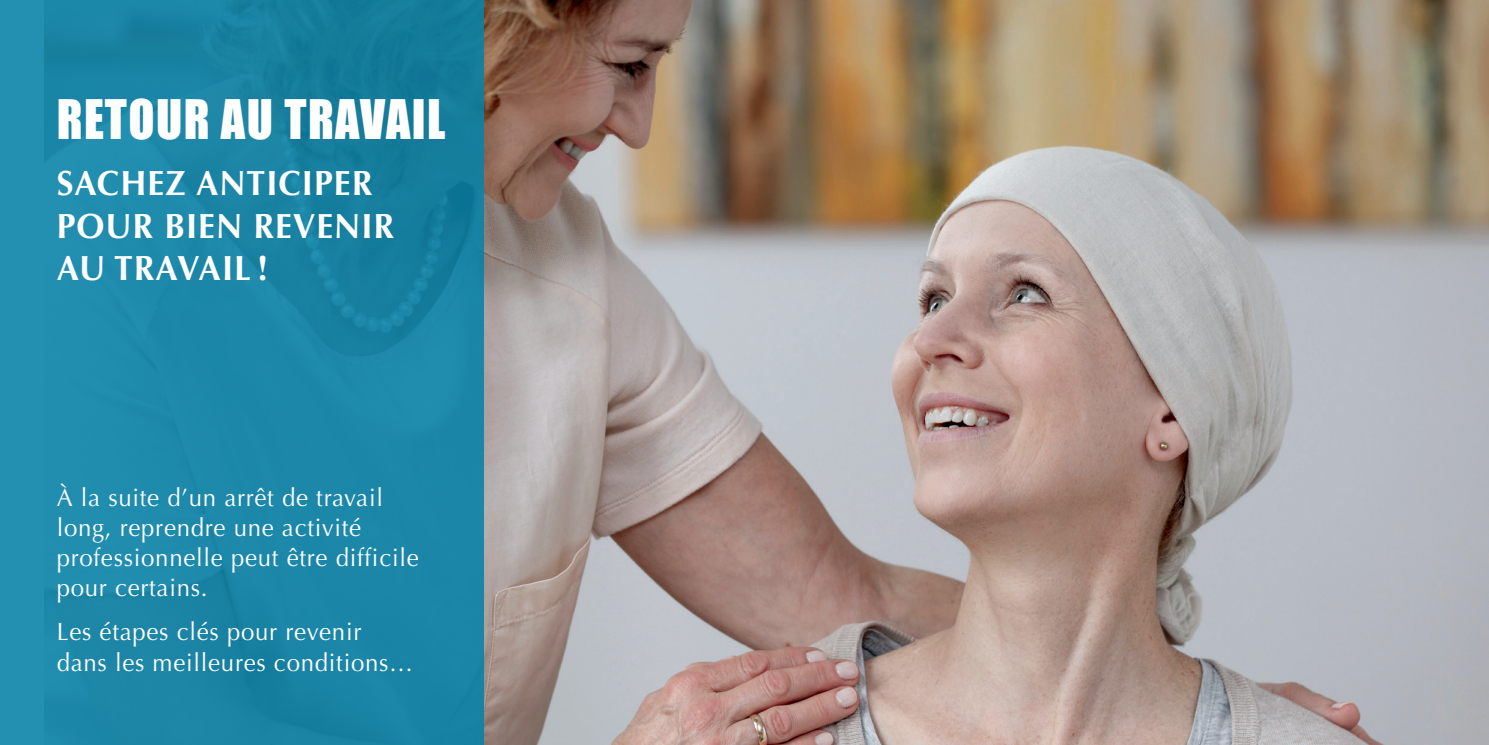
<style>
.page{position:relative;width:1489px;height:745px;background:#fff}
.page>*{position:absolute;margin:0;border:0;box-sizing:border-box;transform-origin:0 0}
.t1{font:50px "Impact";letter-spacing:.03em;color:#fff;scale:.96 1}
.t2{font:700 35px/42px "Optima";letter-spacing:.03em;color:#fff;scale:.96 1}
.t3{font:25px/30px "Optima";letter-spacing:.03em;color:#fff;scale:.96 1}
</style>
<div class="page">
<img style="left:483px;top:0;width:1005px;height:744px">
<div style="left:0;top:0;width:483px;height:744px;background:linear-gradient(to right,#218daf,#167f9f)"></div>
<h1 class="t1" style="left:57px;top:81px;width:406px">RETOUR AU TRAVAIL</h1>
<h2 class="t2" style="left:57px;top:163px;width:353px">SACHEZ ANTICIPER<br>POUR BIEN REVENIR<br>AU TRAVAIL !</h2>
<p class="t3" style="left:57px;top:482px;width:379px">À la suite d’un arrêt de travail long, reprendre une activité professionnelle peut être difficile pour certains.</p>
<p class="t3" style="left:57px;top:617px;width:373px">Les étapes clés pour revenir dans les meilleures conditions…</p>
</div>
